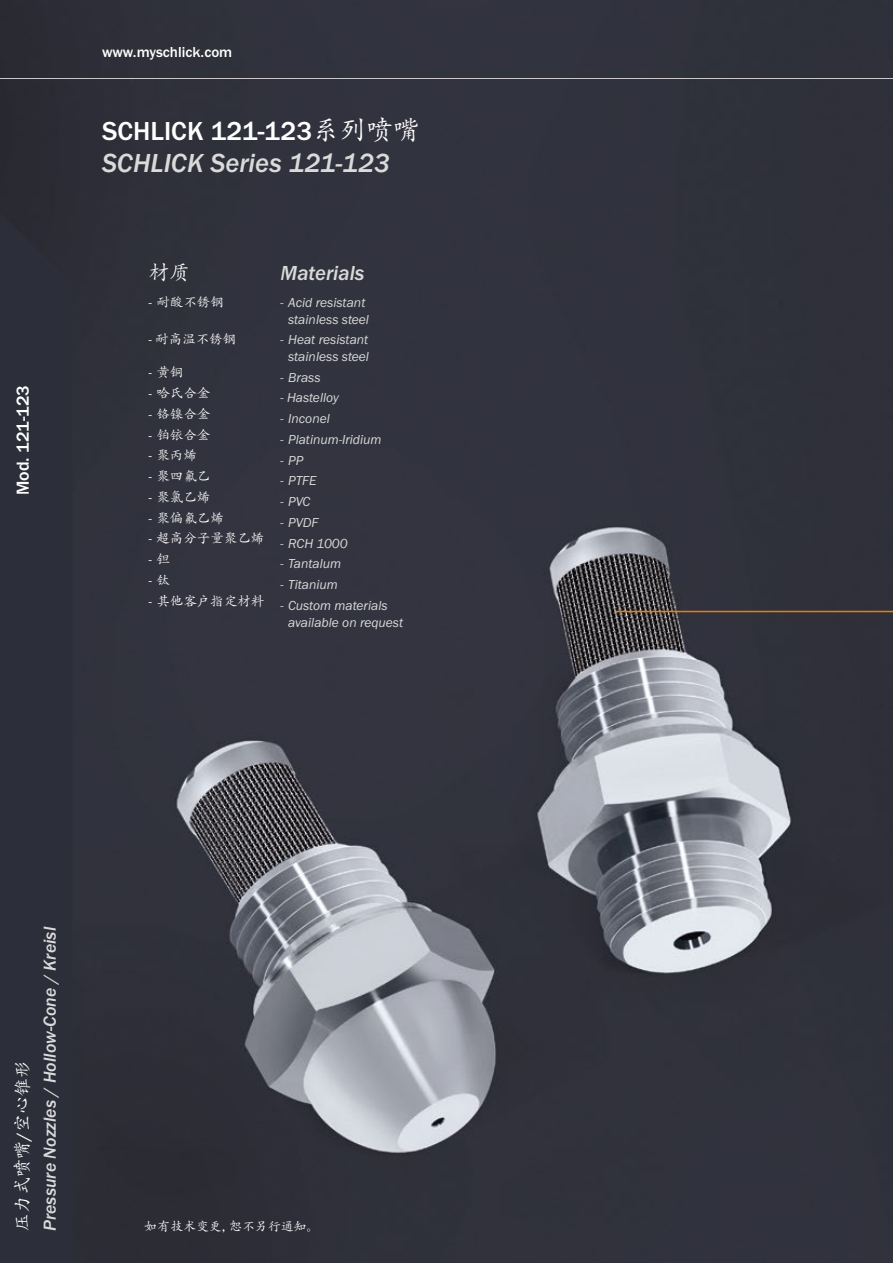
<style>
.page{position:relative;width:893px;height:1263px;background:#fff}
.page>*{position:absolute;margin:0;border:0;box-sizing:border-box;transform-origin:0 0}
.t1{font:italic 500 27px "Franklin Gothic Itc T";color:#dadada}
.t2{font:500 27px "Franklin Gothic Itc T";color:#fff}
.t3{font:italic 500 21px "Franklin Gothic Itc T";color:#dadada}
.t4{font:21px "Adobe Kaiti Std";color:#fff}
.t5{font:italic 500 18px "Franklin Gothic Itc T";color:#dadada}
.t6{font:500 18px "Franklin Gothic Itc T";color:#fff}
.t7{font:18px "Adobe Kaiti Std";color:#fff}
.t8{font:500 15px "Franklin Gothic Itc T";color:#fff}
.t9{font:italic 13.5px/16.5px "Franklin Gothic Itc T";color:#dadada;text-align:center}
.t10{font:13.5px "Adobe Kaiti Std";color:#fff}
.t11{font:13.5px "Franklin Gothic Itc T";color:#fff}
.t12{font:12.75px "Adobe Kaiti Std";letter-spacing:.01em;color:#fff}
.s1{font-family:"Adobe Kaiti Std";font-weight:400}
.s2{font-family:"Franklin Gothic Itc T"}
.s3{font-family:"Adobe Kaiti Std"}
.s4{font-family:"Franklin Gothic Itc T";font-weight:500}
</style>
<div class="page">
<img style="left:0;top:0;width:893px;height:1263px">
<svg style="left:614px;top:610px;width:279px;height:426px;background:#5f6069"></svg>
<hr style="left:0;top:78px;width:893px;height:1px;background:#c9c7cc">
<div style="left:0;top:201px;width:72px;height:1062px;background:#2c2e39"></div>
<p class="t6" style="left:12px;top:495px;width:112px;rotate:-90deg">Mod. 121-123</p>
<p class="t8" style="left:102px;top:44px;width:132px">www.myschlick.com</p>
<p class="t8" style="left:137px;top:44px;width:116px">duesen-schlick.de</p>
<p class="t2" style="left:102px;top:115px;width:320px">SCHLICK 121-123<span class="s1">系列喷嘴</span></p>
<p class="t1" style="left:102px;top:147px;width:289px">SCHLICK Series 121-123</p>
<p class="t4" style="left:149px;top:259px;width:43px">材质</p>
<p class="t10" style="left:149px;top:294px;width:76px"><span class="s2">-</span> 耐酸不锈钢</p>
<p class="t10" style="left:149px;top:331px;width:89px"><span class="s2">-</span> 耐高温不锈钢</p>
<p class="t10" style="left:149px;top:364px;width:36px"><span class="s2">-</span> 黄铜</p>
<p class="t10" style="left:149px;top:385px;width:63px"><span class="s2">-</span> 哈氏合金</p>
<p class="t10" style="left:149px;top:406px;width:63px"><span class="s2">-</span> 铬镍合金</p>
<p class="t10" style="left:149px;top:426px;width:63px"><span class="s2">-</span> 铂铱合金</p>
<p class="t10" style="left:149px;top:447px;width:49px"><span class="s2">-</span> 聚丙烯</p>
<p class="t10" style="left:149px;top:468px;width:63px"><span class="s2">-</span> 聚四氟乙</p>
<p class="t10" style="left:149px;top:489px;width:63px"><span class="s2">-</span> 聚氯乙烯</p>
<p class="t10" style="left:149px;top:509px;width:76px"><span class="s2">-</span> 聚偏氟乙烯</p>
<p class="t10" style="left:149px;top:530px;width:117px"><span class="s2">-</span> 超高分子量聚乙烯</p>
<p class="t11" style="left:149px;top:552px;width:22px">- <span class="s3">钽</span></p>
<p class="t11" style="left:149px;top:573px;width:22px">- <span class="s3">钛</span></p>
<p class="t10" style="left:149px;top:592px;width:117px"><span class="s2">-</span> 其他客户指定材料</p>
<p class="t3" style="left:281px;top:261px;width:85px">Materials</p>
<p class="t9" style="left:281px;top:294px;width:90px">- Acid resistant stainless steel</p>
<p class="t9" style="left:281px;top:331px;width:90px">- Heat resistant stainless steel</p>
<p class="t9" style="left:281px;top:369px;width:42px">- Brass</p>
<p class="t9" style="left:281px;top:389px;width:60px">- Hastelloy</p>
<p class="t9" style="left:281px;top:410px;width:51px">- Inconel</p>
<p class="t9" style="left:281px;top:431px;width:102px">- Platinum-Iridium</p>
<p class="t9" style="left:281px;top:452px;width:24px">- PP</p>
<p class="t9" style="left:281px;top:472px;width:38px">- PTFE</p>
<p class="t9" style="left:281px;top:493px;width:31px">- PVC</p>
<p class="t9" style="left:281px;top:514px;width:39px">- PVDF</p>
<p class="t9" style="left:281px;top:535px;width:69px">- RCH 1000</p>
<p class="t9" style="left:281px;top:555px;width:62px">- Tantalum</p>
<p class="t9" style="left:281px;top:576px;width:59px">- Titanium</p>
<p class="t9" style="left:288px;top:597px;width:117px;text-align:left;text-indent:-8px">- Custom materials available on request</p>
<p class="t7" style="left:11px;top:1231px;width:172px;rotate:-90deg">压力式喷嘴<span class="s4">/</span>空心锥形</p>
<p class="t5" style="left:39px;top:1231px;width:306px;rotate:-90deg">Pressure Nozzles / Hollow-Cone / Kreisl</p>
<p class="t12" style="left:145px;top:1219px;width:176px">如有技术变更，恕不另行通知。</p>
</div>
